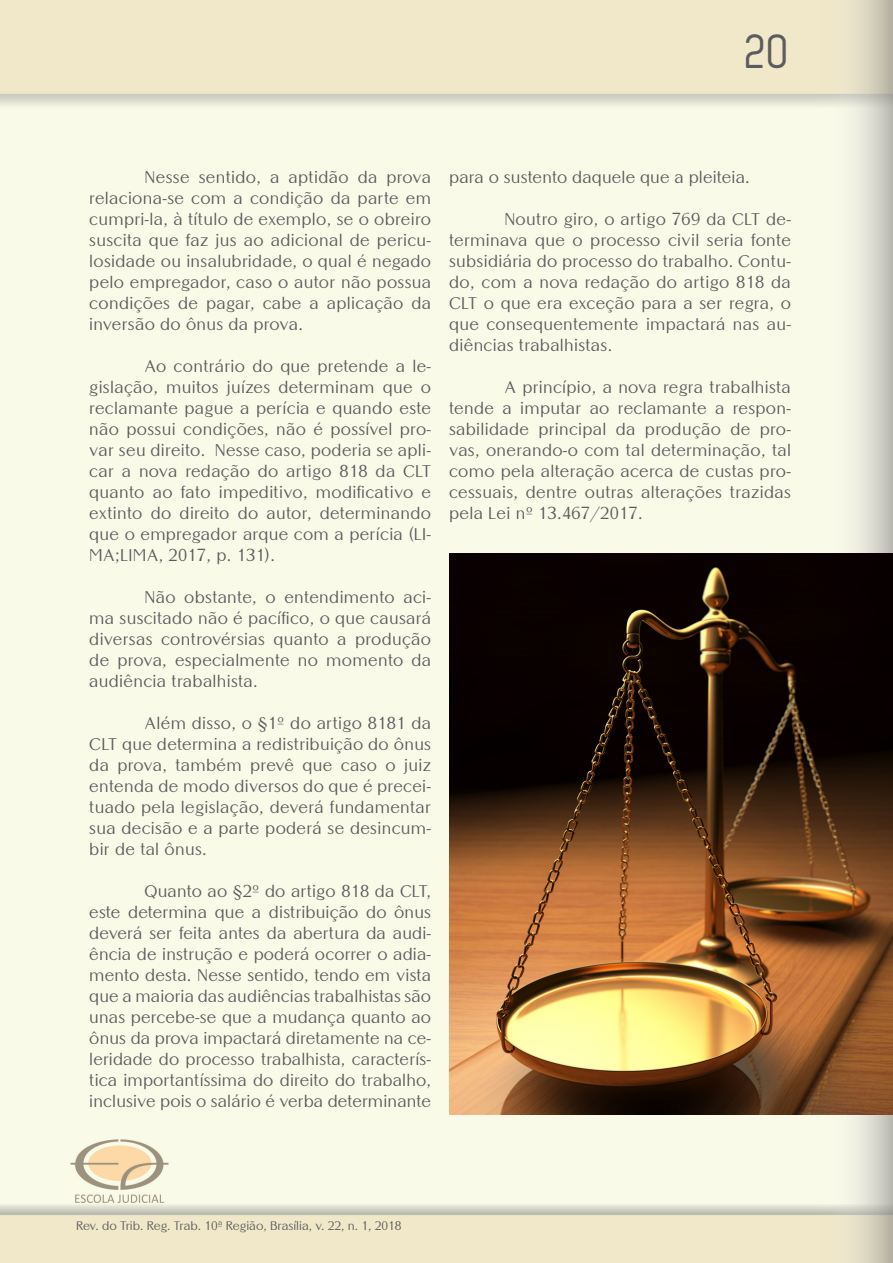
<style>
.page{position:relative;width:893px;height:1263px;background:#fff}
.page>*{position:absolute;margin:0;border:0;box-sizing:border-box;transform-origin:0 0}
.t1{font:49.5px "Zag";color:#5c5c5f}
.TEXTO_GERAL{font:16.5px/21px "Altrincham";letter-spacing:.02em;color:#5c5c5f;text-align:justify}
.t2{font:12px "Altrincham";color:#5c5c5f}
</style>
<div class="page">
<img style="left:0;top:0;width:811px;height:1263px">
<img style="left:811px;top:0;width:82px;height:1263px">
<img style="left:449px;top:553px;width:444px;height:561px">
<p class="t1" style="left:746px;top:24px;width:46px">20</p>
<p class="TEXTO_GERAL" style="left:89px;top:167px;width:343px;text-indent:55px">Nesse sentido, a aptidão da prova relaciona-se com a condição da parte em cumpri-la, à título de exemplo, se o obreiro suscita que faz jus ao adicional de pericu&shy;losidade ou insalubridade, o qual é negado pelo empregador, caso o autor não possua condições de pagar, cabe a aplicação da inversão do ônus da prova.</p>
<p class="TEXTO_GERAL" style="left:89px;top:356px;width:343px;text-indent:55px">Ao contrário do que pretende a le&shy;gislação, muitos juízes determinam que o reclamante pague a perícia e quando este não possui condições, não é possível pro&shy;var seu direito. Nesse caso, poderia se apli&shy;car a nova redação do artigo 818 da CLT quanto ao fato impeditivo, modificativo e extinto do direito do autor, determinando que o empregador arque com a perícia (LI-MA;LIMA, 2017, p. 131).</p>
<p class="TEXTO_GERAL" style="left:89px;top:587px;width:343px;text-indent:55px">Não obstante, o entendimento aci&shy;ma suscitado não é pacífico, o que causará diversas controvérsias quanto a produção de prova, especialmente no momento da audiência trabalhista.</p>
<p class="TEXTO_GERAL" style="left:89px;top:713px;width:343px;text-indent:55px">Além disso, o §1º do artigo 8181 da CLT que determina a redistribuição do ônus da prova, também prevê que caso o juiz entenda de modo diversos do que é precei&shy;tuado pela legislação, deverá fundamentar sua decisão e a parte poderá se desincum&shy;bir de tal ônus.</p>
<p class="TEXTO_GERAL" style="left:89px;top:881px;width:343px;text-indent:55px">Quanto ao §2º do artigo 818 da CLT, este determina que a distribuição do ônus deverá ser feita antes da abertura da audi&shy;ência de instrução e poderá ocorrer o adia&shy;mento desta. Nesse sentido, tendo em vista que a maioria das audiências trabalhistas são unas percebe-se que a mudança quanto ao ônus da prova impactará diretamente na ce&shy;leridade do processo trabalhista, caracterís&shy;tica importantíssima do direito do trabalho, inclusive pois o salário é verba determinante</p>
<p class="TEXTO_GERAL" style="left:449px;top:167px;width:302px">para o sustento daquele que a pleiteia.</p>
<p class="TEXTO_GERAL" style="left:449px;top:209px;width:343px;text-indent:55px">Noutro giro, o artigo 769 da CLT de&shy;terminava que o processo civil seria fonte subsidiária do processo do trabalho. Contu&shy;do, com a nova redação do artigo 818 da CLT o que era exceção para a ser regra, o que consequentemente impactará nas au&shy;diências trabalhistas.</p>
<p class="TEXTO_GERAL" style="left:449px;top:377px;width:343px;text-indent:55px">A princípio, a nova regra trabalhista tende a imputar ao reclamante a respon&shy;sabilidade principal da produção de pro&shy;vas, onerando-o com tal determinação, tal como pela alteração acerca de custas pro&shy;cessuais, dentre outras alterações trazidas pela Lei nº 13.467/2017.</p>
<p class="t2" style="left:76px;top:1219px;width:327px">Rev. do Trib. Reg. Trab. 10ª Região, Brasília, v. 22, n. 1, 2018</p>
</div>
